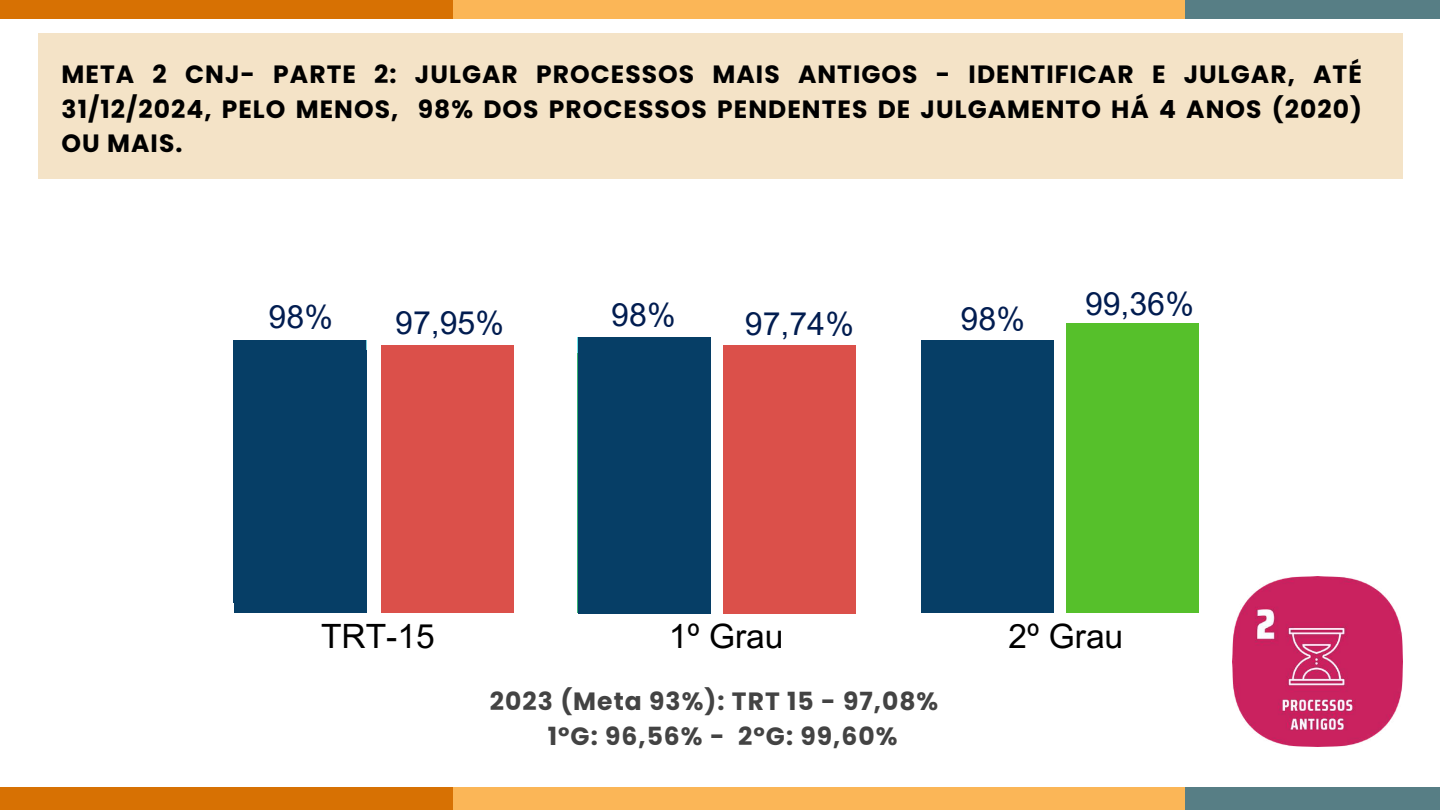
<style>
.page{position:relative;width:1440px;height:810px;background:#fff}
.page>*{position:absolute;margin:0;border:0;box-sizing:border-box;transform-origin:0 0}
.t1{font:33.5px "Arial MT Pro";color:#000}
.t2{font:32px "Arial MT Pro";color:#011c50}
.t3{font:700 25px/34.5px "Poppins";letter-spacing:.04em;color:#000;text-align:justify}
.t4{font:700 25px/34.5px "Poppins";letter-spacing:.04em;color:#434343}
</style>
<div class="page">
<div style="left:38px;top:34px;width:1364px;height:145px;background:#f4e3c7"></div>
<div style="left:1078px;top:787px;width:362px;height:23px;background:#577e85"></div>
<div style="left:0;top:787px;width:493px;height:23px;background:#d77103"></div>
<div style="left:453px;top:787px;width:732px;height:23px;background:#fbb657"></div>
<div style="left:1078px;top:0;width:362px;height:18px;background:#577e85"></div>
<div style="left:0;top:0;width:493px;height:18px;background:#d77103"></div>
<div style="left:453px;top:0;width:732px;height:18px;background:#fbb657"></div>
<div style="left:1067px;top:323px;width:132px;height:289px;background:#56c02b"></div>
<div style="left:234px;top:351px;width:133px;height:262px;background:#063e66"></div>
<div style="left:381px;top:354px;width:132px;height:258px;background:#db504a"></div>
<div style="left:724px;top:354px;width:132px;height:260px;background:#db504a"></div>
<div style="left:234px;top:340px;width:132px;height:262px;background:#063e66"></div>
<div style="left:381px;top:345px;width:132px;height:259px;background:#db504a"></div>
<div style="left:578px;top:338px;width:132px;height:276px;background:#063e66"></div>
<div style="left:724px;top:345px;width:132px;height:259px;background:#db504a"></div>
<div style="left:921px;top:340px;width:132px;height:272px;background:#063e66"></div>
<img style="left:1232px;top:577px;width:170px;height:170px">
<p class="t3" style="left:62px;top:57px;width:1302px">META 2 CNJ- PARTE 2: JULGAR PROCESSOS MAIS ANTIGOS - IDENTIFICAR E JULGAR, ATÉ 31/12/2024, PELO MENOS, 98% DOS PROCESSOS PENDENTES DE JULGAMENTO HÁ 4 ANOS (2020)<br>OU MAIS.</p>
<p class="t2" style="left:269px;top:305px;width:66px">98%</p>
<p class="t2" style="left:395px;top:310px;width:110px">97,95%</p>
<p class="t2" style="left:611px;top:303px;width:66px">98%</p>
<p class="t2" style="left:745px;top:312px;width:110px">97,74%</p>
<p class="t2" style="left:961px;top:307px;width:66px">98%</p>
<p class="t2" style="left:1085px;top:291px;width:110px">99,36%</p>
<h1 class="t1" style="left:321px;top:624px;width:115px">TRT-15</h1>
<h1 class="t1" style="left:669px;top:624px;width:116px">1º Grau</h1>
<h1 class="t1" style="left:1009px;top:624px;width:116px">2º Grau</h1>
<p class="t4" style="left:548px;top:684px;width:392px;text-indent:-58px">2023 (Meta 93%): TRT 15 - 97,08%<br>1ºG: 96,56% - 2ºG: 99,60%</p>
</div>
